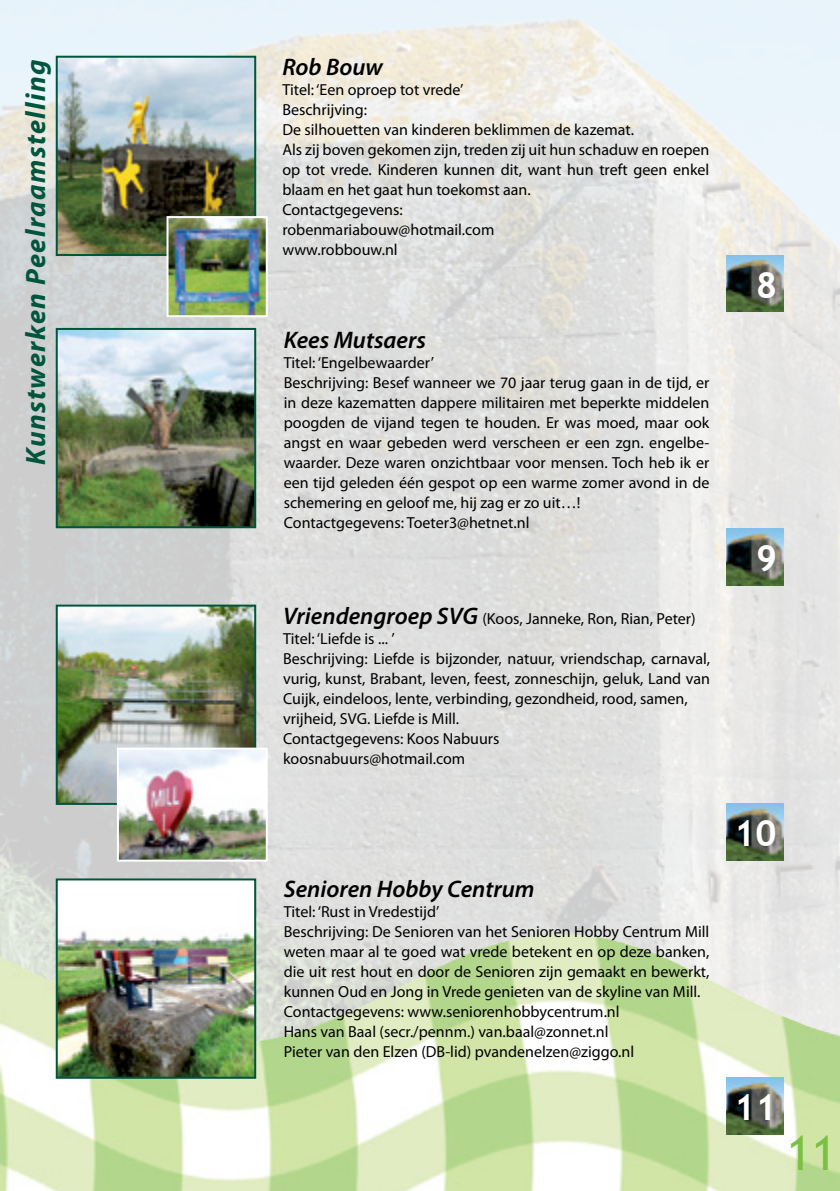
<style>
.page{position:relative;width:840px;height:1191px;background:#fff}
.page>*{position:absolute;margin:0;border:0;box-sizing:border-box;transform-origin:0 0}
.t1{font:48px "Trebuchet MS";color:#7ac143}
.t2{font:700 36px "Trebuchet MS";color:#fff}
.t3{font:italic 700 28px "Myriad Pro";letter-spacing:.05em;color:#00553d}
.t4{font:italic 600 24px "Myriad Pro";color:#000}
.t5{font:16px/20px "Myriad Pro";color:#000}
.s1{font-weight:600;font-style:italic;font-size:24px}
</style>
<div class="page">
<img style="left:0;top:0;width:839px;height:934px">
<img style="left:0;top:934px;width:839px;height:257px">
<img style="left:726px;top:255px;width:56px;height:57px">
<img style="left:726px;top:529px;width:56px;height:56px">
<img style="left:726px;top:804px;width:56px;height:56px">
<img style="left:726px;top:1077px;width:56px;height:57px">
<img style="left:59px;top:331px;width:194px;height:194px">
<div style="left:56px;top:328px;width:200px;height:200px;border:2px solid #00553d"></div>
<img style="left:59px;top:59px;width:194px;height:194px">
<div style="left:56px;top:56px;width:200px;height:200px;border:2px solid #00553d"></div>
<img style="left:59px;top:607px;width:194px;height:195px">
<div style="left:56px;top:604px;width:200px;height:201px;border:2px solid #00553d"></div>
<img style="left:59px;top:881px;width:194px;height:194px">
<div style="left:56px;top:878px;width:200px;height:200px;border:2px solid #00553d"></div>
<img style="left:120px;top:750px;width:144px;height:108px">
<div style="left:117px;top:747px;width:150px;height:114px;border:2px solid #fff"></div>
<img style="left:169px;top:219px;width:95px;height:95px">
<div style="left:166px;top:216px;width:101px;height:101px;border:2px solid #fff"></div>
<h3 class="t3" style="left:17px;top:465px;width:407px;rotate:-90deg">Kunstwerken Peelraamstelling</h3>
<h3 class="t4" style="left:282px;top:51px;width:102px">Rob Bouw</h3>
<p class="t5" style="left:282px;top:79px;width:428px">Titel: ‘Een oproep tot vrede’<br>Beschrijving:<br>De silhouetten van kinderen beklimmen de kazemat.<br>Als zij boven gekomen zijn, treden zij uit hun schaduw en roepen op tot vrede. Kinderen kunnen dit, want hun treft geen enkel blaam en het gaat hun toekomst aan.<br>Contactgegevens:<br>robenmariabouw@hotmail.com<br>www.robbouw.nl</p>
<h3 class="t4" style="left:283px;top:324px;width:144px">Kees Mutsaers</h3>
<p class="t5" style="left:283px;top:352px;width:427px">Titel: ‘Engelbewaarder’<br>Beschrijving: Besef wanneer we 70 jaar terug gaan in de tijd, er in deze kazematten dappere militairen met beperkte middelen poogden de vijand tegen te houden. Er was moed, maar ook angst en waar gebeden werd verscheen er een zgn. engelbe&shy;waarder. Deze waren onzichtbaar voor mensen. Toch heb ik er een tijd geleden één gespot op een warme zomer avond in de schemering en geloof me, hij zag er zo uit…!<br>Contactgegevens: Toeter3@hetnet.nl</p>
<p class="t5" style="left:283px;top:608px;width:428px"><span class="s1">Vriendengroep SVG</span> (Koos, Janneke, Ron, Rian, Peter)<br>Titel: ‘Liefde is ... ’<br>Beschrijving: Liefde is bijzonder, natuur, vriendschap, carnaval, vurig, kunst, Brabant, leven, feest, zonneschijn, geluk, Land van Cuijk, eindeloos, lente, verbinding, gezondheid, rood, samen, vrijheid, SVG. Liefde is Mill.<br>Contactgegevens: Koos Nabuurs<br>koosnabuurs@hotmail.com</p>
<h3 class="t4" style="left:283px;top:873px;width:252px">Senioren Hobby Centrum</h3>
<p class="t5" style="left:283px;top:901px;width:427px">Titel: ‘Rust in Vredestijd’<br>Beschrijving: De Senioren van het Senioren Hobby Centrum Mill weten maar al te goed wat vrede betekent en op deze banken, die uit rest hout en door de Senioren zijn gemaakt en bewerkt, kunnen Oud en Jong in Vrede genieten van de skyline van Mill.<br>Contactgegevens: www.seniorenhobbycentrum.nl<br>Hans van Baal (secr./pennm.) van.baal@zonnet.nl<br>Pieter van den Elzen (DB-lid) pvandenelzen@ziggo.nl</p>
<h2 class="t2" style="left:755px;top:262px;width:23px">8</h2>
<h2 class="t2" style="left:755px;top:536px;width:23px">9</h2>
<h2 class="t2" style="left:733px;top:811px;width:44px">10</h2>
<h2 class="t2" style="left:733px;top:1085px;width:44px">11</h2>
<h1 class="t1" style="left:786px;top:1124px;width:52px">11</h1>
</div>
